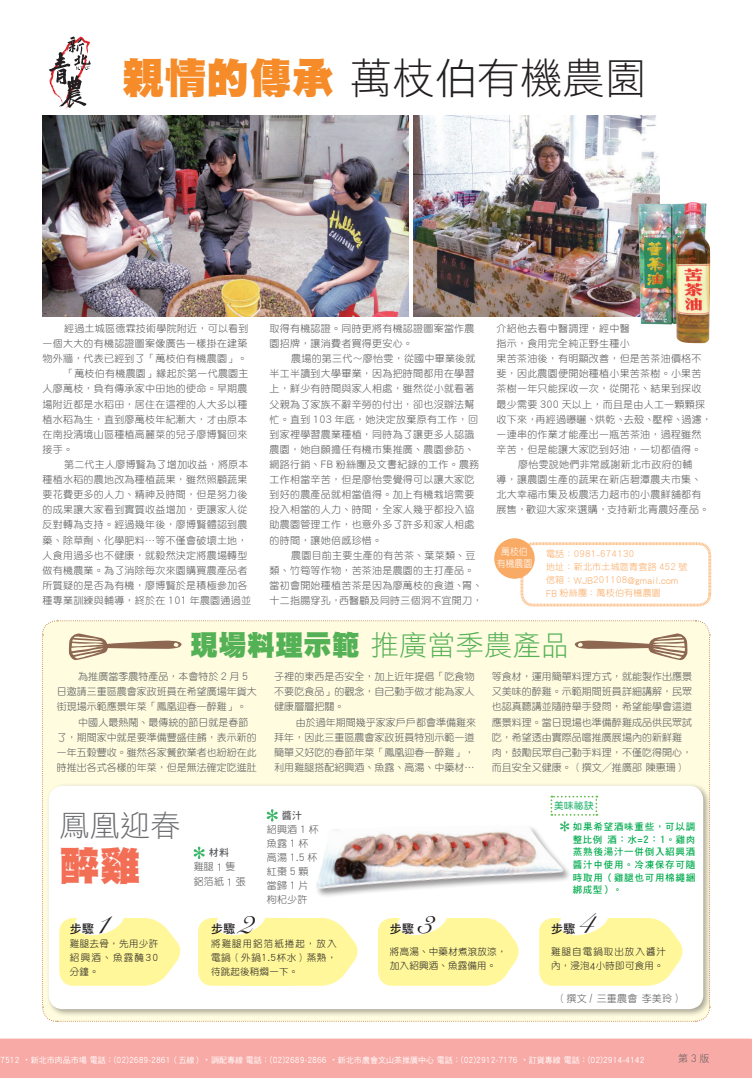
<style>
.page{position:relative;width:752px;height:1078px;background:#fff}
.page>*{position:absolute;margin:0;border:0;box-sizing:border-box;transform-origin:0 0}
.t1{font:42px "DF Hei Std W3";letter-spacing:.01em;color:#231f20}
.t2{font:40px "DF Hei Std W12";color:#f26f56}
.t3{font:32px "Snell Roundhand";color:#231f20}
.t4{font:30px "DF Hei Std W3";color:#6c6d70}
.t5{font:28px "DF Hei Std W3";letter-spacing:.01em;color:#54b155}
.t6{font:12px "DF Hei Std W7";letter-spacing:.02em;color:#231f20}
.t7{font:10.3px "DF Yuan Std W3";letter-spacing:.025em;color:#f9aa64;scale:.96 1}
.t8{font:10px/15.1px "DF Yuan Std W3";letter-spacing:.025em;color:#57585a}
.t9{font:10px/15.1px "DF Yuan Std W3";color:#57585a}
.t10{font:10px "DF Hei Std W7";color:#57585a}
.t11{font:10px "DF Hei Std W3";color:#57585a}
.t12{font:9.8px/12.7px "DF Yuan Std W3";color:#fff;text-align:center;scale:.9 1}
.t13{font:9.5px/14px "DF Yuan Std W3";letter-spacing:.035em;color:#231f20;text-align:justify}
.t14{font:9.5px/12.6px "DF Hei Std W7";letter-spacing:.08em;color:#00ab4d;text-align:justify}
.t15{font:9.5px/14px "DF Yuan Std W3";letter-spacing:.11em;color:#231f20}
.t16{font:9.5px "DF Yuan Std W7";color:#1eb26a}
.t17{font:9.2px "DF Hei Std W5";color:#fff;scale:.96 1}
.t18{font:9px "DF Yuan Std W3";letter-spacing:.025em;color:#f9aa64}
.s1{font-family:"DF Hei Std W12";color:#f68b29}
.s2{font-size:11.5px}
.s3{font-size:9px}
.s4{font-size:10.3px}
.s5{font-family:"DF Hei Std W12"}
.s6{font-size:10.9px}
.s7{font-size:8px}
.s8{font-family:"Futura Std";font-weight:300}
</style>
<div class="page">
<div style="left:0;top:1038px;width:751px;height:39px;background:#f8aaa6"></div>
<img style="left:43px;top:116px;width:365px;height:200px">
<img style="left:413px;top:116px;width:246px;height:200px">
<svg style="left:508px;top:541px;width:203px;height:66px"></svg>
<div style="left:494px;top:538px;width:40px;height:40px;background:#f9aa64;border-radius:50%"></div>
<img style="left:631px;top:198px;width:80px;height:146px">
<svg style="left:42px;top:620px;width:668px;height:402px"></svg>
<svg style="left:49px;top:36px;width:42px;height:73px"></svg>
<h1 class="t1" style="left:122px;top:55px;width:526px"><span class="s1">親情的傳承</span>萬枝伯有機農園</h1>
<p class="t8" style="left:64px;top:320px;width:186px">經過土城區德霖技術學院附近，可以看到</p>
<p class="t8" style="left:43px;top:336px;width:206px">一個大大的有機認證圖案像廣告一樣掛在建築</p>
<p class="t8" style="left:43px;top:351px;width:206px">物外牆，代表已經到了「萬枝伯有機農園」。</p>
<p class="t8" style="left:64px;top:366px;width:186px">「萬枝伯有機農園」緣起於第一代農園主</p>
<p class="t8" style="left:43px;top:381px;width:206px">人廖萬枝，負有傳承家中田地的使命。早期農</p>
<p class="t8" style="left:43px;top:396px;width:206px">場附近都是水稻田，居住在這裡的人大多以種</p>
<p class="t8" style="left:43px;top:411px;width:206px">植水稻為生，直到廖萬枝年紀漸大，才由原本</p>
<p class="t8" style="left:43px;top:426px;width:206px">在南投清境山區種植高麗菜的兒子廖博賢回來</p>
<p class="t8" style="left:43px;top:441px;width:32px">接手。</p>
<p class="t8" style="left:64px;top:456px;width:186px">第二代主人廖博賢為了增加收益，將原本</p>
<p class="t8" style="left:43px;top:471px;width:206px">種植水稻的農地改為種植蔬果，雖然照顧蔬果</p>
<p class="t8" style="left:43px;top:487px;width:206px">要花費更多的人力、精神及時間，但是努力後</p>
<p class="t8" style="left:43px;top:502px;width:206px">的成果讓大家看到實質收益增加，更讓家人從</p>
<p class="t8" style="left:43px;top:517px;width:206px">反對轉為支持。經過幾年後，廖博賢體認到農</p>
<p class="t8" style="left:43px;top:532px;width:206px">藥、除草劑、化學肥料⋯等不僅會破壞土地，</p>
<p class="t8" style="left:43px;top:547px;width:206px">人食用過多也不健康，就毅然決定將農場轉型</p>
<p class="t8" style="left:43px;top:562px;width:206px">做有機農業。為了消除每次來園購買農產品者</p>
<p class="t8" style="left:43px;top:577px;width:206px">所質疑的是否為有機，廖博賢於是積極參加各</p>
<p class="t8" style="left:43px;top:592px;width:210px">種專業訓練與輔導，終於在 <span class="s2">101</span> 年農園通過並</p>
<p class="t8" style="left:269px;top:320px;width:206px">取得有機認證。同時更將有機認證圖案當作農園招牌，讓消費者買得更安心。</p>
<p class="t8" style="left:269px;top:351px;width:211px;text-indent:22px">農場的第三代∼廖怡雯，從國中畢業後就半工半讀到大學畢業，因為把時間都用在學習上，鮮少有時間與家人相處，雖然從小就看著父親為了家族不辭辛勞的付出，卻也沒辦法幫忙。直到 <span class="s2">103</span> 年底，她決定放棄原有工作，回到家裡學習農業種植，同時為了讓更多人認識農園，她自願擔任有機市集推廣、農園參訪、網路行銷、<span class="s2">FB</span> 粉絲團及文書紀錄的工作。農務工作相當辛苦，但是廖怡雯覺得可以讓大家吃到好的農產品就相當值得。加上有機栽培需要投入相當的人力、時間，全家人幾乎都投入協助農園管理工作，也意外多了許多和家人相處的時間，讓她倍感珍惜。</p>
<p class="t8" style="left:269px;top:547px;width:214px;text-indent:22px">農園目前主要生產的有苦茶、葉菜類、豆類、竹筍等作物，苦茶油是農園的主打產品。當初會開始種植苦茶是因為廖萬枝的食道、胃、十二指腸穿孔，西醫顧及同時三個洞不宜開刀，</p>
<p class="t8" style="left:496px;top:320px;width:134px">介紹他去看中醫調理，經中醫</p>
<p class="t8" style="left:496px;top:336px;width:134px">指示，食用完全純正野生種小</p>
<p class="t8" style="left:496px;top:351px;width:206px">果苦茶油後，有明顯改善，但是苦茶油價格不</p>
<p class="t8" style="left:496px;top:366px;width:206px">斐，因此農園便開始種植小果苦茶樹。小果苦</p>
<p class="t8" style="left:496px;top:381px;width:206px">茶樹一年只能採收一次，從開花、結果到採收</p>
<p class="t8" style="left:496px;top:396px;width:210px">最少需要 <span class="s2">300</span> 天以上，而且是由人工一顆顆採</p>
<p class="t8" style="left:496px;top:411px;width:217px">收下來，再經過曝曬、烘乾、去殼、壓榨、過濾，</p>
<p class="t8" style="left:496px;top:426px;width:206px">一連串的作業才能產出一瓶苦茶油，過程雖然</p>
<p class="t8" style="left:496px;top:441px;width:206px">辛苦，但是能讓大家吃到好油，一切都值得。</p>
<p class="t8" style="left:518px;top:456px;width:175px">廖怡雯說她們非常感謝新北市政府的輔</p>
<p class="t8" style="left:496px;top:471px;width:206px">導，讓農園生產的蔬果在新店碧潭農夫市集、</p>
<p class="t8" style="left:496px;top:487px;width:206px">北大幸福市集及板農活力超市的小農鮮舖都有</p>
<p class="t8" style="left:496px;top:502px;width:214px">展售，歡迎大家來選購，支持新北青農好產品。</p>
<p class="t12" style="left:496px;top:544px;width:41px">萬枝伯有機農園</p>
<p class="t7" style="left:545px;top:548px;width:93px"><span class="s3">電話：</span>0981-674130</p>
<p class="t18" style="left:545px;top:562px;width:143px">地址：新北市土城區青雲路 <span class="s4">452</span> 號</p>
<p class="t7" style="left:545px;top:574px;width:139px"><span class="s3">信箱：</span>WJB201108@gmail.com</p>
<p class="t18" style="left:545px;top:588px;width:116px"><span class="s4">FB</span> 粉絲團：萬枝伯有機農園</p>
<h3 class="t5" style="left:190px;top:630px;width:380px"><span class="s5">現場料理示範</span>推廣當季農產品</h3>
<p class="t9" style="left:78px;top:668px;width:171px">為推廣當季農特產品，本會特於 <span class="s2">2</span> 月 <span class="s2">5</span></p>
<p class="t9" style="left:57px;top:684px;width:201px">日邀請三重區農會家政班員在希望廣場年貨大</p>
<p class="t9" style="left:57px;top:699px;width:191px">街現場示範應景年菜「鳳凰迎春—醉雞」。</p>
<p class="t9" style="left:78px;top:714px;width:172px">中國人最熱鬧、最傳統的節日就是春節</p>
<p class="t9" style="left:57px;top:729px;width:201px">了，期間家中就是要準備豐盛佳餚，表示新的</p>
<p class="t9" style="left:57px;top:744px;width:201px">一年五穀豐收。雖然各家餐飲業者也紛紛在此</p>
<p class="t9" style="left:57px;top:759px;width:201px">時推出各式各樣的年菜，但是無法確定吃進肚</p>
<p class="t9" style="left:491px;top:668px;width:201px">等食材，運用簡單料理方式，就能製作出應景又美味的醉雞。示範期間班員詳細講解，民眾也認真聽講並隨時舉手發問，希望能學會這道應景料理。當日現場也準備醉雞成品供民眾試吃，希望透由實際品嚐推廣展場內的新鮮雞肉，鼓勵民眾自己動手料理，不僅吃得開心，而且安全又健康。（撰文╱推廣部陳惠珊）</p>
<p class="t8" style="left:274px;top:668px;width:201px;text-align:justify">子裡的東西是否安全，加上近年提倡「吃食物不要吃食品」的觀念，自己動手做才能為家人健康層層把關。</p>
<p class="t9" style="left:274px;top:714px;width:203px;text-indent:22px">由於過年期間幾乎家家戶戶都會準備雞來拜年，因此三重區農會家政班員特別示範一道簡單又好吃的春節年菜「鳳凰迎春—醉雞」，利用雞腿搭配紹興酒、魚露、高湯、中藥材⋯</p>
<h3 class="t4" style="left:60px;top:808px;width:122px">鳳凰迎春</h3>
<h2 class="t2" style="left:60px;top:843px;width:82px">醉雞</h2>
<p class="t10" style="left:209px;top:847px;width:22px">材料</p>
<p class="t8" style="left:193px;top:858px;width:54px">雞腿<span class="s2">1</span>隻鋁箔紙 <span class="s2">1</span> 張</p>
<p class="t10" style="left:282px;top:809px;width:22px">醬汁</p>
<p class="t8" style="left:266px;top:822px;width:54px;line-height:14px">紹興酒 <span class="s2">1</span> 杯魚露<span class="s2">1</span>杯高湯 <span class="s2">1.5</span> 杯紅棗<span class="s2">5</span>顆當歸<span class="s2">1</span>片枸杞少許</p>
<p class="t16" style="left:554px;top:800px;width:41px">美味祕訣</p>
<p class="t14" style="left:572px;top:820px;width:124px">如果希望酒味重些，可以調整比例酒：水<span class="s6">=2</span>：<span class="s6">1</span>。雞肉蒸熟後湯汁一併倒入紹興酒醬汁中使用。冷凍保存可隨時取用（雞腿也可用棉繩綑綁成型）。</p>
<h3 class="t3" style="left:96px;top:904px;width:13px">1</h3>
<h3 class="t3" style="left:237px;top:904px;width:17px">2</h3>
<h3 class="t3" style="left:416px;top:903px;width:17px">3</h3>
<h3 class="t3" style="left:577px;top:903px;width:17px">4</h3>
<p class="t6" style="left:70px;top:921px;width:26px">步驟</p>
<p class="t13" style="left:70px;top:936px;width:90px">雞腿去骨，先用少許紹興酒、魚露醃<span class="s6">30</span>分鐘。</p>
<p class="t6" style="left:211px;top:921px;width:26px">步驟</p>
<p class="t13" style="left:211px;top:936px;width:127px">將雞腿用鋁箔紙捲起，放入電鍋（外鍋<span class="s6">1.5</span>杯水）蒸熟，待跳起後稍燜一下。</p>
<p class="t6" style="left:390px;top:921px;width:26px">步驟</p>
<p class="t13" style="left:390px;top:944px;width:118px">將高湯、中藥材煮滾放涼，加入紹興酒、魚露備用。</p>
<p class="t6" style="left:551px;top:921px;width:26px">步驟</p>
<p class="t15" style="left:551px;top:944px;width:116px">雞腿自電鍋取出放入醬汁內，浸泡<span class="s6">4</span>小時即可食用。</p>
<p class="t8" style="left:556px;top:990px;width:124px">（撰文 <span class="s2">/</span> 三重農會李美玲 <span class="s2">)</span></p>
<p class="t17" style="left:0;top:1054px;width:672px">7512 ‧<span class="s7">新北市肉品市場電話：</span>(02)2689-2861<span class="s7">（五線）</span>‧<span class="s7">調配專線電話：</span>(02)2689-2866 ‧<span class="s7">新北市農會文山茶推廣中心電話：</span>(02)2912-7176 ‧<span class="s7">訂貨專線電話：</span>(02)2914-4142</p>
<p class="t11" style="left:677px;top:1052px;width:33px">第<span class="s8">3</span>版</p>
</div>
